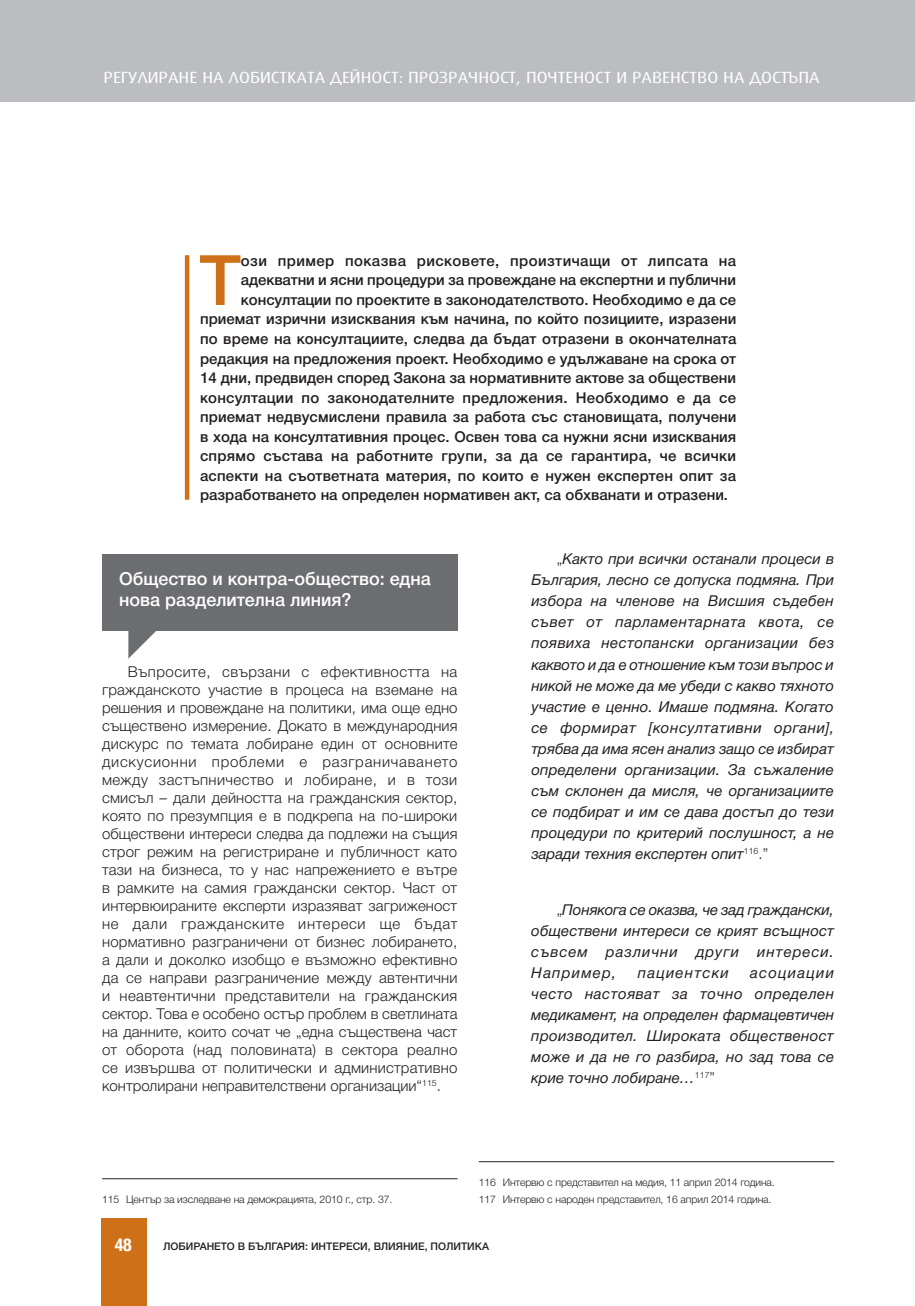
<style>
.page{position:relative;width:915px;height:1306px;background:#fff}
.page>*{position:absolute;margin:0;border:0;box-sizing:border-box;transform-origin:0 0}
.t1{font:500 69.75px "Helvetica Neue Cyr";color:#ce7018}
.t2{font:700 19.5px "Helv Cyr Condensed";color:#fff}
.t3{font:500 18px/21px "Helvetica Neue Cyr";color:#fff}
.t4{font:16.2px "Hermes Pro";color:#fff;scale:1.11 1}
.t5{font:300 15px/18px "Helvetica Neue Cyr";color:#231f20;text-align:justify}
.t6{font:italic 15px/21px "Helvetica Neue Cyr";letter-spacing:.01em;color:#231f20;text-align:justify}
.t7{font:500 15px "Helvetica Neue Cyr";color:#231f20}
.t8{font:500 15px "Helvetica Neue Cyr";letter-spacing:.02em;color:#231f20}
.t9{font:500 15px "Helvetica Neue Cyr";letter-spacing:.03em;color:#231f20}
.t10{font:italic 15px "Helvetica Neue Cyr";letter-spacing:.08em;color:#231f20}
.t11{font:300 10.5px "Helvetica Neue Cyr";letter-spacing:-.01em;color:#231f20}
.t12{font:500 10.5px "Helvetica Neue Cyr";color:#231f20}
.s1{font-weight:300;font-style:normal}
</style>
<div class="page">
<div style="left:101px;top:1218px;width:45px;height:87px;background:#ce7018"></div>
<div style="left:102px;top:554px;width:355px;height:77px;background:#6c6d70"></div>
<svg style="left:128px;top:631px;width:28px;height:27px"></svg>
<hr style="left:478px;top:1161px;width:355px;height:1px;background:#231f20">
<hr style="left:102px;top:1178px;width:355px;height:1px;background:#231f20">
<div style="left:0;top:0;width:914px;height:102px;background:#bcbdc0"></div>
<hr style="left:185px;top:255px;width:4px;height:245px;background:#ce7018">
<p class="t4" style="left:103px;top:67px;width:646px">РЕГУЛИРАНЕ НА ЛОБИСТКАТА ДЕЙНОСТ: ПРОЗРАЧНОСТ, ПОЧТЕНОСТ И РАВЕНСТВО НА ДОСТЪПА</p>
<h1 class="t1" style="left:199px;top:242px;width:43px">Т</h1>
<p class="t9" style="left:241px;top:252px;width:496px">ози пример показва рисковете, произтичащи от липсата на</p>
<p class="t7" style="left:241px;top:272px;width:496px">адекватни и ясни процедури за провеждане на експертни и публични</p>
<p class="t7" style="left:241px;top:291px;width:496px">консултации по проектите в законодателството. Необходимо е да се</p>
<p class="t7" style="left:200px;top:311px;width:537px">приемат изрични изисквания към начина, по който позициите, изразени</p>
<p class="t7" style="left:200px;top:330px;width:537px">по време на консултациите, следва да бъдат отразени в окончателната</p>
<p class="t7" style="left:200px;top:350px;width:537px">редакция на предложения проект. Необходимо е удължаване на срока от</p>
<p class="t7" style="left:200px;top:369px;width:537px">14 дни, предвиден според Закона за нормативните актове за обществени</p>
<p class="t8" style="left:200px;top:389px;width:537px">консултации по законодателните предложения. Необходимо е да се</p>
<p class="t7" style="left:200px;top:408px;width:538px">приемат недвусмислени правила за работа със становищата, получени</p>
<p class="t7" style="left:200px;top:428px;width:537px">в хода на консултативния процес. Освен това са нужни ясни изисквания</p>
<p class="t8" style="left:200px;top:447px;width:537px">спрямо състава на работните групи, за да се гарантира, че всички</p>
<p class="t7" style="left:200px;top:467px;width:537px">аспекти на съответната материя, по които е нужен експертен опит за</p>
<p class="t7" style="left:200px;top:486px;width:529px">разработването на определен нормативен акт, са обхванати и отразени.</p>
<p class="t3" style="left:119px;top:569px;width:313px">Общество и контра-общество: една нова разделителна линия?</p>
<p class="t5" style="left:102px;top:662px;width:357px;text-indent:26px">Въпросите, свързани с ефективността на гражданското участие в процеса на вземане на решения и провеждане на политики, има още едно съществено измерение. Докато в международния дискурс по темата лобиране един от основните дискусионни проблеми е разграничаването между застъпничество и лобиране, и в този смисъл – дали дейността на гражданския сектор, която по презумпция е в подкрепа на по-широки обществени интереси следва да подлежи на същия строг режим на регистриране и публичност като тази на бизнеса, то у нас напрежението е вътре в рамките на самия граждански сектор. Част от интервюираните експерти изразяват загриженост не дали гражданските интереси ще бъдат нормативно разграничени от бизнес лобирането, а дали и доколко изобщо е възможно ефективно да се направи разграничение между автентични и неавтентични представители на гражданския сектор. Това е особено остър проблем в светлината на данните, които сочат че „една съществена част от оборота (над половината) в сектора реално се извършва от политически и административно контролирани неправителствени организации“<sup>115</sup>.</p>
<p class="t6" style="left:531px;top:549px;width:304px;text-indent:26px"><span class="s1">„</span>Както при всички останали процеси в България, лесно се допуска подмяна. При избора на членове на Висшия съдебен съвет от парламентарната квота, се появиха нестопански организации без каквото и да е отношение към този въпрос и никой не може да ме убеди с какво тяхното участие е ценно. Имаше подмяна. Когато се формират [консултативни органи], трябва да има ясен анализ защо се избират определени организации. За съжаление съм склонен да мисля, че организациите се подбират и им се дава достъп до тези процедури по критерий послушност, а не заради техния експертен опит<sup>116</sup><span class="s1">.”</span></p>
<p class="t6" style="left:531px;top:899px;width:304px;text-indent:26px"><span class="s1">„</span>Понякога се оказва, че зад граждански, обществени интереси се крият всъщност съвсем различни други интереси.<br>Например,</p>
<p class="t6" style="left:531px;top:962px;width:304px;text-indent:219px">асоциации често настояват за точно определен медикамент, на определен фармацевтичен производител. Широката общественост може и да не го разбира, но зад това се крие точно лобиране…<sup>117</sup><span class="s1">”</span></p>
<p class="t10" style="left:637px;top:964px;width:92px">пациентски</p>
<p class="t11" style="left:478px;top:1176px;width:297px">116 Интервю с представител на медия, 11 април 2014 година.</p>
<p class="t11" style="left:102px;top:1193px;width:292px">115 Център за изследване на демокрацията, 2010 г., стр. 37.</p>
<p class="t11" style="left:478px;top:1193px;width:294px">117 Интервю с народен представител, 16 април 2014 година.</p>
<h2 class="t2" style="left:115px;top:1234px;width:19px">48</h2>
<p class="t12" style="left:163px;top:1240px;width:327px">ЛОБИРАНЕТО В БЪЛГАРИЯ: ИНТЕРЕСИ, ВЛИЯНИЕ, ПОЛИТИКА</p>
</div>
